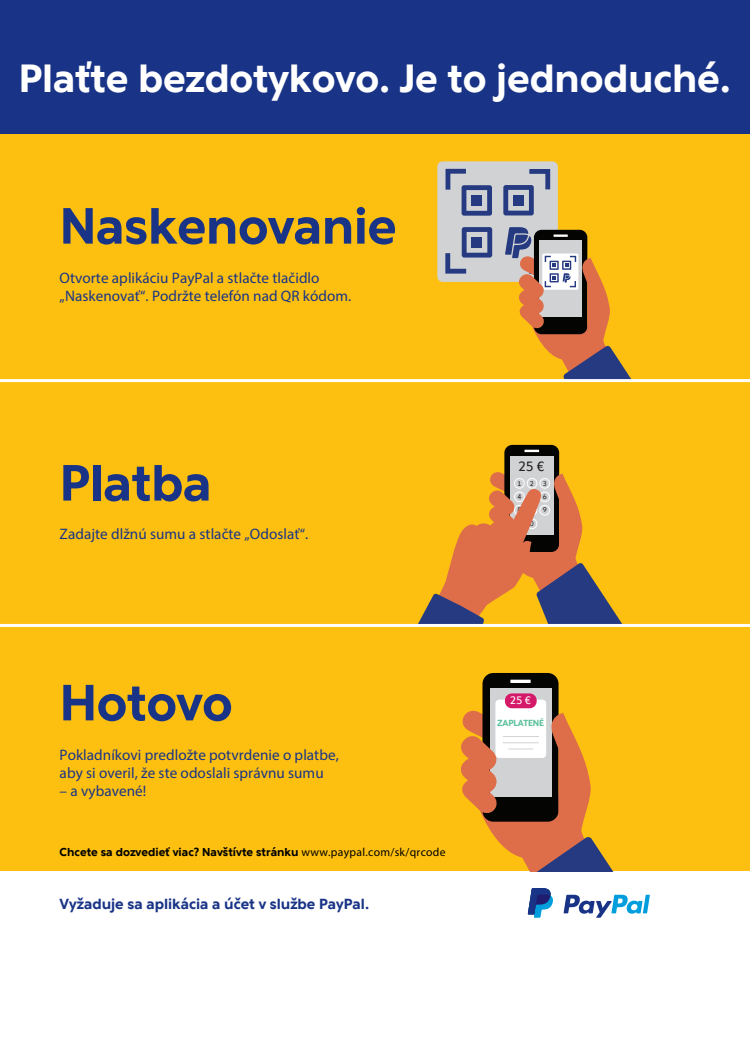
<style>
.page{position:relative;width:750px;height:1050px;background:#fff}
.page>*{position:absolute;margin:0;border:0;box-sizing:border-box;transform-origin:0 0}
.t1{font:700 51.5px "Pay Pal Forward";letter-spacing:-.01em;color:#193487}
.t2{font:700 40px "Pay Pal Forward";letter-spacing:-.005em;color:#fff}
.t3{font:15.2px/18.2px "Myriad Pro";letter-spacing:.005em;color:#193487}
.t4{font:700 14.9px "Pay Pal Forward";color:#193487}
.t5{font:13.65px "Pay Pal Forward";color:#231f20}
.t6{font:700 11.65px "Pay Pal Forward";color:#000}
.t7{font:11px "Pay Pal Forward";color:#fff}
.t8{font:700 9px "Pay Pal Forward";letter-spacing:-.025em;color:#5bc19c}
.t9{font:6.9px/13.5px "Pay Pal Forward";color:#231f20;text-align:right}
.s1{font-family:"Myriad Pro";font-weight:400}
</style>
<div class="page">
<div style="left:0;top:625px;width:750px;height:247px;background:#fdc011"></div>
<div style="left:0;top:379px;width:750px;height:246px;background:#fdc011"></div>
<div style="left:0;top:133px;width:750px;height:246px;background:#fdc011"></div>
<div style="left:482px;top:673px;width:77px;height:149px;background:#040503;border-radius:11px"></div>
<div style="left:490px;top:689px;width:61px;height:108px;background:#d1d2d4"></div>
<hr style="left:510px;top:680px;width:21px;height:3px;background:#fff">
<svg style="left:495px;top:700px;width:51px;height:58px"></svg>
<div style="left:505px;top:693px;width:32px;height:15px;background:#d41968;border-radius:7px"></div>
<svg style="left:460px;top:709px;width:227px;height:163px"></svg>
<div style="left:437px;top:161px;width:121px;height:121px;background:#d1d2d4;border-radius:5px"></div>
<svg style="left:446px;top:169px;width:46px;height:47px"></svg>
<svg style="left:445px;top:227px;width:47px;height:47px"></svg>
<svg style="left:503px;top:169px;width:47px;height:46px"></svg>
<svg style="left:505px;top:227px;width:126px;height:152px"></svg>
<div style="left:504px;top:445px;width:55px;height:107px;background:#040503;border-radius:8px"></div>
<div style="left:510px;top:456px;width:44px;height:78px;background:#d1d2d4"></div>
<svg style="left:524px;top:450px;width:15px;height:2px"></svg>
<svg style="left:418px;top:471px;width:205px;height:153px"></svg>
<hr style="left:0;top:624px;width:750px;height:3px;background:#fff">
<hr style="left:0;top:379px;width:750px;height:3px;background:#fff">
<div style="left:0;top:0;width:750px;height:133px;background:#193487"></div>
<svg style="left:564px;top:895px;width:86px;height:23px"></svg>
<svg style="left:528px;top:888px;width:25px;height:30px"></svg>
<h2 class="t2" style="left:19px;top:52px;width:714px">Plaťte bezdotykovo. Je to jednoduché.</h2>
<h1 class="t1" style="left:60px;top:193px;width:339px">Naskenovanie</h1>
<p class="t3" style="left:60px;top:269px;width:293px">Otvorte aplikáciu PayPal a stlačte tlačidlo „Naskenovať“. Podržte telefón nad QR kódom.</p>
<h1 class="t1" style="left:60px;top:450px;width:154px">Platba</h1>
<p class="t3" style="left:60px;top:525px;width:250px">Zadajte dlžnú sumu a stlačte „Odoslať“.</p>
<p class="t5" style="left:518px;top:458px;width:28px">25 €</p>
<p class="t9" style="left:517px;top:477px;width:18px">1 2</p>
<p class="t9" style="left:543px;top:477px;width:5px">3</p>
<p class="t9" style="left:517px;top:490px;width:18px">4 5</p>
<p class="t9" style="left:543px;top:490px;width:5px">6</p>
<p class="t9" style="left:517px;top:503px;width:18px">8 8<br>0</p>
<p class="t9" style="left:543px;top:503px;width:5px">9</p>
<h1 class="t1" style="left:60px;top:670px;width:175px">Hotovo</h1>
<p class="t3" style="left:60px;top:745px;width:281px">Pokladníkovi predložte potvrdenie o platbe, aby si overil, že ste odoslali správnu sumu</p>
<p class="t3" style="left:60px;top:782px;width:88px">– a vybavené!</p>
<p class="t6" style="left:60px;top:845px;width:387px">Chcete sa dozvedieť viac? Navštívte stránku <span class="s1">www.paypal.com/sk/qrcode</span></p>
<p class="t4" style="left:60px;top:895px;width:311px">Vyžaduje sa aplikácia a účet v službe PayPal.</p>
<p class="t7" style="left:510px;top:694px;width:23px">25 €</p>
<p class="t8" style="left:497px;top:717px;width:48px">ZAPLATENÉ</p>
</div>
